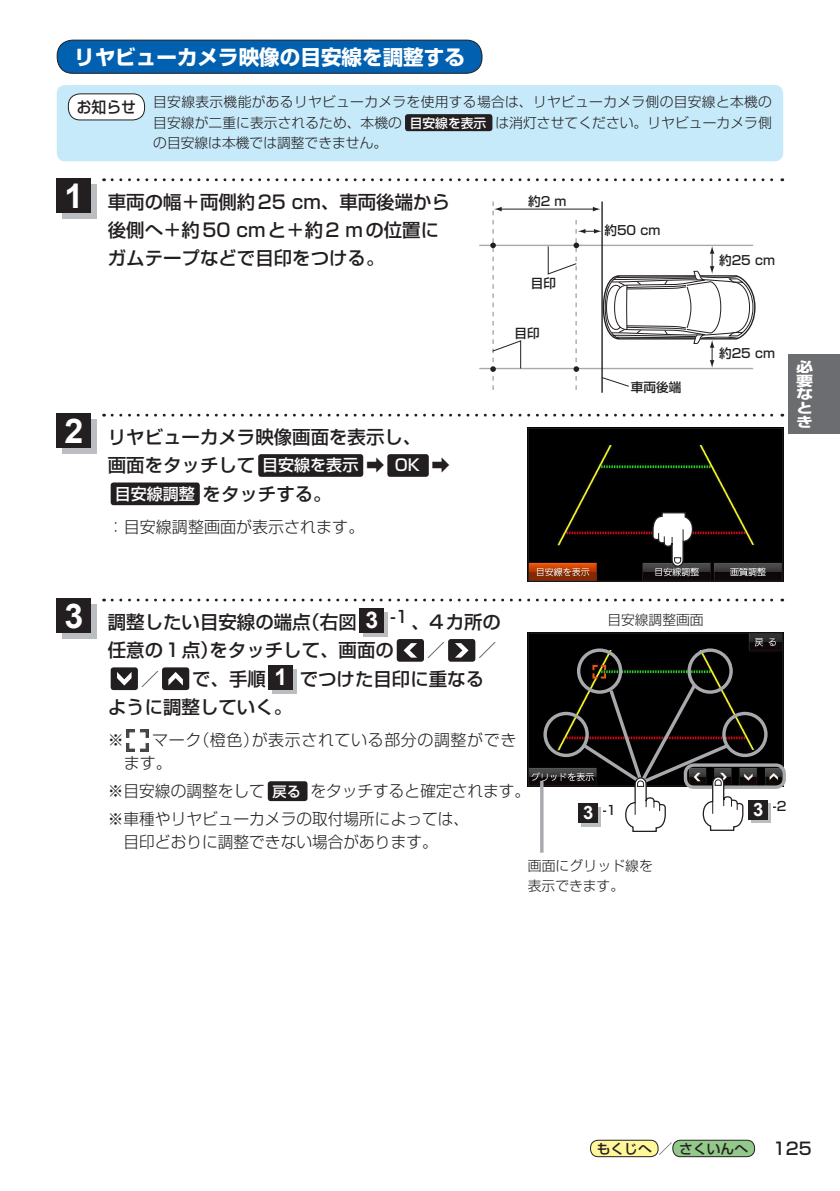
<style>
.page{position:relative;width:840px;height:1191px;background:#fff}
.page>*{position:absolute;margin:0;border:0;box-sizing:border-box;transform-origin:0 0}
.t1{font:700 34px "Arial";color:#fff}
.t2{font:700 20.6px "Shin Go Pro";color:#fff}
.t3{font:500 18.4px/28.4px "Shin Go Pro";color:#231f20}
.t4{font:500 17px "Shin Go Pro";color:#231f20}
.t5{font:300 16px/28.4px "Shin Go Pro";color:#231f20}
.t6{font:300 16px/22.6px "Shin Go Pro";letter-spacing:.035em;color:#231f20}
.t7{font:500 15.6px "Shin Go Pro";color:#231f20;scale:.95 1}
.t8{font:300 13.8px/20.6px "Shin Go Pro";letter-spacing:.005em;color:#231f20;text-align:justify}
.t9{font:500 13.8px "Shin Go Pro";color:#231f20}
.t10{font:700 13.6px/13.6px "Shin Go Pro";color:#fff;text-align:justify;scale:1.25 1}
.t11{font:500 12.8px "Shin Go Pro";color:#231f20}
.t12{font:12.6px "Shin Go Pro Medium 90 pv RKSJ H";color:#231f20}
.s1{font-weight:500;font-size:12.8px;color:#fff}
.s2{font-size:16px;color:#fff}
.s3{font-weight:300}
.s4{font-family:"Arial";font-weight:700;font-size:23px;color:#fff}
.s5{font-weight:500;font-size:14.2px;color:#fff}
.s6{font-family:"Arial";font-weight:700;font-size:18.4px;color:#fff}
.s7{font-size:14.2px}
</style>
<div class="page">
<div style="left:788px;top:354px;width:51px;height:80px;background:#6c6d70"></div>
<div style="left:590px;top:1140px;width:67px;height:16px;background:#fff79a;border-radius:8px"></div>
<div style="left:590px;top:1140px;width:68px;height:17px;border:1px solid #231f20;border-radius:8px"></div>
<div style="left:672px;top:1140px;width:82px;height:16px;background:#92c889;border-radius:8px"></div>
<div style="left:672px;top:1140px;width:82px;height:17px;border:1px solid #231f20;border-radius:8px"></div>
<div style="left:57px;top:40px;width:424px;height:33px;background:#0161b0;border-radius:16px"></div>
<div style="left:57px;top:40px;width:425px;height:34px;border:1px solid #231f20;border-radius:16px"></div>
<div style="left:57px;top:85px;width:725px;height:76px;background:#c6eafa;border-radius:9px"></div>
<div style="left:405px;top:114px;width:87px;height:17px;background:#231f20;border-radius:3px"></div>
<div style="left:68px;top:94px;width:76px;height:26px;background:#fff;border-radius:12px"></div>
<div style="left:68px;top:94px;width:77px;height:26px;border:1px solid #231f20;border-radius:12px"></div>
<hr style="left:479px;top:245px;width:273px;height:1px;background:#a8a9ad">
<hr style="left:479px;top:368px;width:273px;height:1px;background:#a8a9ad">
<svg style="left:490px;top:201px;width:265px;height:192px"></svg>
<svg style="left:112px;top:178px;width:670px;height:3px"></svg>
<div style="left:62px;top:184px;width:34px;height:34px;background:#bcbdc0"></div>
<div style="left:57px;top:178px;width:34px;height:34px;background:#231f20"></div>
<img style="left:529px;top:430px;width:251px;height:149px">
<div style="left:527px;top:428px;width:255px;height:153px;border:1px solid #231f20"></div>
<svg style="left:651px;top:511px;width:42px;height:56px"></svg>
<div style="left:258px;top:454px;width:105px;height:23px;background:#231f20;border-radius:3px"></div>
<div style="left:387px;top:454px;width:41px;height:23px;background:#231f20;border-radius:3px"></div>
<div style="left:111px;top:482px;width:89px;height:23px;background:#231f20;border-radius:3px"></div>
<svg style="left:112px;top:414px;width:670px;height:2px"></svg>
<div style="left:62px;top:419px;width:34px;height:34px;background:#bcbdc0"></div>
<div style="left:57px;top:414px;width:34px;height:34px;background:#231f20"></div>
<img style="left:529px;top:634px;width:251px;height:150px">
<div style="left:527px;top:632px;width:255px;height:154px;border:1px solid #231f20"></div>
<div style="left:576px;top:648px;width:46px;height:46px;border:3px solid #a8a9ad;border-radius:50%"></div>
<div style="left:687px;top:648px;width:45px;height:46px;border:3px solid #a8a9ad;border-radius:50%"></div>
<div style="left:543px;top:712px;width:45px;height:45px;border:3px solid #a8a9ad;border-radius:50%"></div>
<div style="left:721px;top:712px;width:46px;height:45px;border:3px solid #a8a9ad;border-radius:50%"></div>
<div style="left:683px;top:763px;width:102px;height:26px;border:3px solid #a8a9ad;border-radius:9px"></div>
<svg style="left:748px;top:800px;width:23px;height:23px"></svg>
<svg style="left:751px;top:803px;width:19px;height:19px"></svg>
<div style="left:748px;top:800px;width:19px;height:19px;background:#231f20"></div>
<svg style="left:363px;top:612px;width:24px;height:24px"></svg>
<div style="left:359px;top:608px;width:24px;height:24px;background:#231f20"></div>
<div style="left:396px;top:639px;width:28px;height:22px;background:#231f20;border-radius:3px"></div>
<svg style="left:403px;top:643px;width:14px;height:14px"></svg>
<div style="left:448px;top:639px;width:27px;height:22px;background:#231f20;border-radius:3px"></div>
<svg style="left:455px;top:643px;width:13px;height:14px"></svg>
<div style="left:111px;top:667px;width:27px;height:23px;background:#231f20;border-radius:3px"></div>
<svg style="left:117px;top:672px;width:14px;height:13px"></svg>
<div style="left:162px;top:667px;width:27px;height:23px;background:#231f20;border-radius:3px"></div>
<svg style="left:168px;top:672px;width:15px;height:13px"></svg>
<svg style="left:272px;top:669px;width:25px;height:24px"></svg>
<div style="left:268px;top:665px;width:25px;height:24px;background:#231f20"></div>
<img style="left:127px;top:729px;width:22px;height:22px">
<div style="left:268px;top:781px;width:39px;height:20px;background:#231f20;border-radius:3px"></div>
<svg style="left:112px;top:598px;width:670px;height:3px"></svg>
<div style="left:62px;top:604px;width:34px;height:34px;background:#bcbdc0"></div>
<div style="left:57px;top:598px;width:34px;height:34px;background:#231f20"></div>
<hr style="left:540px;top:781px;width:3px;height:71px;background:#a8a9ad">
<div style="left:578px;top:803px;width:19px;height:20px;background:#231f20"></div>
<svg style="left:579px;top:680px;width:164px;height:152px"></svg>
<p class="t2" style="left:74px;top:40px;width:392px">リヤビューカメラ映像の目安線を調整する</p>
<p class="t8" style="left:153px;top:90px;width:620px">目安線表示機能があるリヤビューカメラを使用する場合は、リヤビューカメラ側の目安線と本機の目安線が二重に表示されるため、本機の <span class="s1">目安線を表示</span> は消灯させてください。リヤビューカメラ側の目安線は本機では調整できません。</p>
<p class="t7" style="left:77px;top:94px;width:64px">お知らせ</p>
<h1 class="t1" style="left:64px;top:173px;width:20px">1</h1>
<p class="t3" style="left:108px;top:185px;width:343px">車両の幅＋両側約25 cm、車両後端から後側へ＋約50 cmと＋約2 mの位置にガムテープなどで目印をつける。</p>
<h1 class="t1" style="left:64px;top:408px;width:20px">2</h1>
<p class="t3" style="left:108px;top:421px;width:315px">リヤビューカメラ映像画面を表示し、</p>
<p class="t3" style="left:108px;top:449px;width:343px">画面をタッチして<span class="s2">目安線を表示</span> <span class="s3">➡</span> <span class="s2">OK</span> <span class="s3">➡</span></p>
<p class="t3" style="left:115px;top:477px;width:218px"><span class="s2">目安線調整</span>をタッチする。</p>
<p class="t5" style="left:108px;top:510px;width:258px">：目安線調整画面が表示されます。</p>
<p class="t12" style="left:528px;top:191px;width:40px">約2 m</p>
<p class="t12" style="left:530px;top:273px;width:27px">目印</p>
<p class="t12" style="left:514px;top:322px;width:27px">目印</p>
<p class="t12" style="left:604px;top:220px;width:57px">約50 cm</p>
<p class="t12" style="left:630px;top:376px;width:52px">車両後端</p>
<p class="t12" style="left:718px;top:250px;width:57px">約25 cm</p>
<p class="t12" style="left:718px;top:343px;width:57px">約25 cm</p>
<p class="t10" style="left:795px;top:359px;width:15px">必要なとき</p>
<h1 class="t1" style="left:64px;top:593px;width:20px">3</h1>
<p class="t3" style="left:108px;top:605px;width:394px">調整したい目安線の端点（右図 <span class="s4">3</span> <sup>-1</sup> 、4カ所の任意の1点）をタッチして、画面の</p>
<p class="t3" style="left:426px;top:634px;width:20px">／</p>
<p class="t3" style="left:478px;top:634px;width:20px">／</p>
<p class="t3" style="left:108px;top:662px;width:377px;text-indent:84px">で、手順 <span class="s4">1</span> でつけた目印に重なるように調整していく。</p>
<p class="t5" style="left:108px;top:724px;width:18px">※</p>
<p class="t6" style="left:124px;top:726px;width:394px;text-indent:28px">マーク（橙色）が表示されている部分の調整ができます。</p>
<p class="t5" style="left:108px;top:775px;width:424px">※目安線の調整をして<span class="s5">戻る</span> をタッチすると確定されます。※車種やリヤビューカメラの取付場所によっては、</p>
<p class="t5" style="left:123px;top:826px;width:315px">目印どおりに調整できない場合があります。</p>
<p class="t3" style="left:141px;top:662px;width:20px">／</p>
<p class="t8" style="left:607px;top:607px;width:98px">目安線調整画面</p>
<p class="t11" style="left:582px;top:799px;width:35px"><span class="s6">3</span> -1</p>
<p class="t8" style="left:527px;top:853px;width:126px">画面にグリッド線を表示できます。</p>
<p class="t11" style="left:752px;top:796px;width:35px"><span class="s6">3</span> -2</p>
<p class="t9" style="left:596px;top:1137px;width:153px">もくじへ<span class="s7">／</span>さくいんへ</p>
<p class="t4" style="left:772px;top:1134px;width:40px">125</p>
</div>
